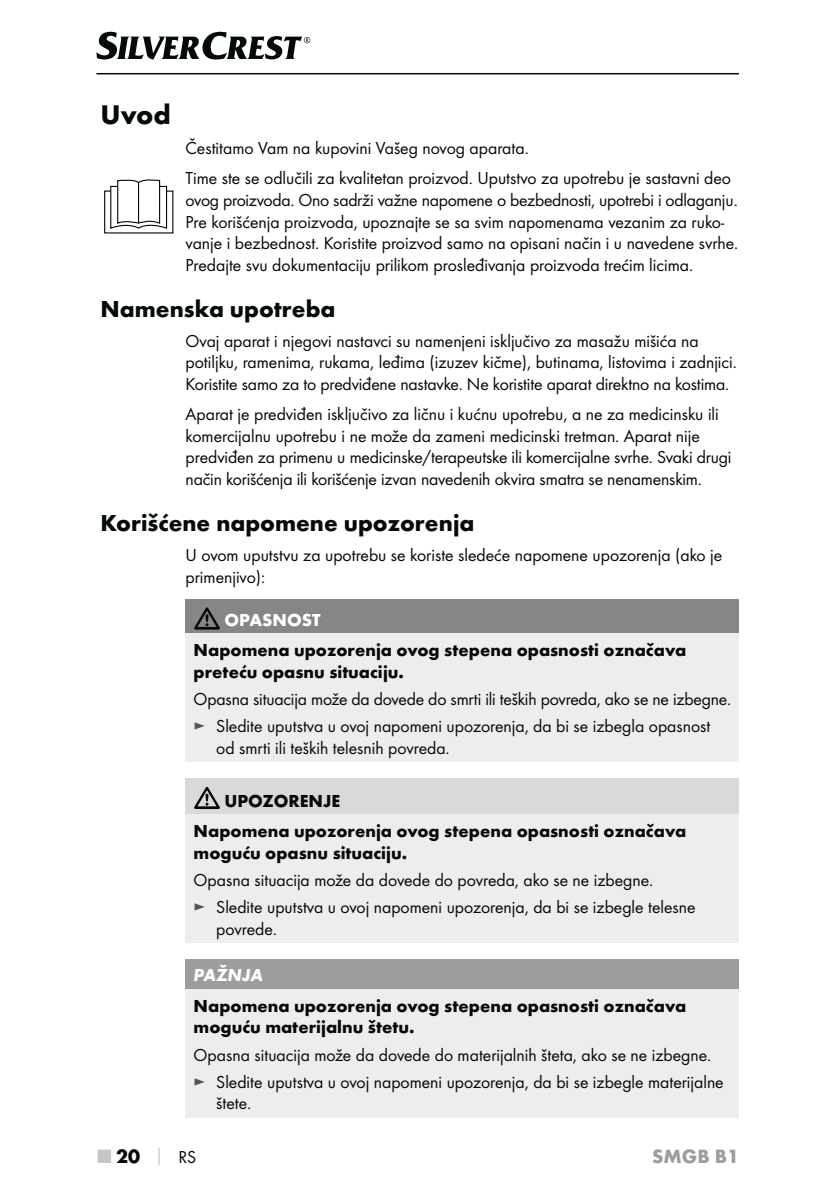
<style>
.page{position:relative;width:840px;height:1191px;background:#fff}
.page>*{position:absolute;margin:0;border:0;box-sizing:border-box;transform-origin:0 0}
.t1{font:700 28px "Futura";color:#040909}
.t2{font:700 24px "Futura";color:#040909}
.t3{font:700 20px "Futura";color:#040909}
.t4{font:700 20px "Futura";color:#9d9d9d}
.t5{font:18px/21.6px "Futura Boo";color:#040909}
.t6{font:700 18px/21.6px "Futura";color:#040909}
.t7{font:700 18px "Futura";color:#fff}
.t8{font:italic 700 18px "Futura";color:#fff}
.s1{color:#575656}
.s2{color:#c7c6c6}
.s3{font-size:18px;color:#c7c6c6}
.s4{font-family:"Futura Boo";font-weight:400;font-size:18px}
</style>
<div class="page">
<hr style="left:96px;top:73px;width:642px;height:1px;background:#040909">
<svg style="left:96px;top:32px;width:214px;height:28px"></svg>
<div style="left:185px;top:599px;width:553px;height:35px;background:#878686"></div>
<div style="left:185px;top:634px;width:553px;height:128px;background:#eeedec"></div>
<svg style="left:194px;top:607px;width:26px;height:22px"></svg>
<div style="left:185px;top:778px;width:553px;height:36px;background:#dad9d9"></div>
<div style="left:185px;top:814px;width:553px;height:128px;background:#eeedec"></div>
<svg style="left:194px;top:787px;width:26px;height:22px"></svg>
<div style="left:185px;top:959px;width:553px;height:30px;background:#9d9d9d"></div>
<div style="left:185px;top:989px;width:553px;height:128px;background:#eeedec"></div>
<svg style="left:110px;top:179px;width:58px;height:50px"></svg>
<hr style="left:138px;top:183px;width:1px;height:40px;background:#010202">
<h1 class="t1" style="left:100px;top:104px;width:72px">Uvod</h1>
<p class="t5" style="left:185px;top:134px;width:546px;line-height:30px">Čestitamo Vam na kupovini Vašeg novog aparata.<br>Time ste se odlučili za kvalitetan proizvod. Uputstvo za upotrebu je sastavni deo</p>
<p class="t5" style="left:185px;top:190px;width:554px">ovog proizvoda. Ono sadrži važne napomene o bezbednosti, upotrebi i odlaganju.<br>Pre korišćenja proizvoda, upoznajte se sa svim napomenama vezanim za ruko&shy;vanje i bezbednost. Koristite proizvod samo na opisani način i u navedene svrhe.<br>Predajte svu dokumentaciju prilikom prosleđivanja proizvoda trećim licima.</p>
<h2 class="t2" style="left:100px;top:299px;width:236px">Namenska upotreba</h2>
<p class="t5" style="left:185px;top:331px;width:552px">Ovaj aparat i njegovi nastavci su namenjeni isključivo za masažu mišića na potiljku, ramenima, rukama, leđima (izuzev kičme), butinama, listovima i zadnjici.<br>Koristite samo za to predviđene nastavke. Ne koristite aparat direktno na kostima.</p>
<p class="t5" style="left:185px;top:404px;width:547px">Aparat je predviđen isključivo za ličnu i kućnu upotrebu, a ne za medicinsku ili komercijalnu upotrebu i ne može da zameni medicinski tretman. Aparat nije predviđen za primenu u medicinske/terapeutske ili komercijalne svrhe. Svaki drugi način korišćenja ili korišćenje izvan navedenih okvira smatra se nenamenskim.</p>
<h2 class="t2" style="left:100px;top:513px;width:375px">Korišćene napomene upozorenja</h2>
<p class="t5" style="left:185px;top:545px;width:538px">U ovom uputstvu za upotrebu se koriste sledeće napomene upozorenja (ako je primenjivo):</p>
<p class="t7" style="left:224px;top:613px;width:98px">OPASNOST</p>
<p class="t6" style="left:193px;top:641px;width:494px">Napomena upozorenja ovog stepena opasnosti označava preteću opasnu situaciju.</p>
<p class="t5" style="left:193px;top:686px;width:539px;line-height:27.2px">Opasna situacija može da dovede do smrti ili teških povreda, ako se ne izbegne. <span class="s1">►</span> Sledite uputstva u ovoj napomeni upozorenja, da bi se izbegla opasnost</p>
<p class="t5" style="left:216px;top:738px;width:235px">od smrti ili teških telesnih povreda.</p>
<p class="t6" style="left:193px;top:787px;width:494px;line-height:30.2px;text-indent:31px">UPOZORENJE<br>Napomena upozorenja ovog stepena opasnosti označava</p>
<p class="t6" style="left:193px;top:843px;width:215px">moguću opasnu situaciju.</p>
<p class="t5" style="left:193px;top:867px;width:503px;line-height:27.2px">Opasna situacija može da dovede do povreda, ako se ne izbegne.<br><span class="s1">►</span> Sledite uputstva u ovoj napomeni upozorenja, da bi se izbegle telesne</p>
<p class="t5" style="left:216px;top:919px;width:62px">povrede.</p>
<p class="t8" style="left:193px;top:969px;width:71px">PAŽNJA</p>
<p class="t6" style="left:193px;top:996px;width:494px">Napomena upozorenja ovog stepena opasnosti označava moguću materijalnu štetu.</p>
<p class="t5" style="left:193px;top:1042px;width:531px;line-height:27.2px">Opasna situacija može da dovede do materijalnih šteta, ako se ne izbegne. <span class="s1">►</span> Sledite uputstva u ovoj napomeni upozorenja, da bi se izbegle materijalne</p>
<p class="t5" style="left:216px;top:1093px;width:36px">štete.</p>
<p class="t3" style="left:98px;top:1148px;width:100px"><span class="s2">■</span> 20 <span class="s3">│</span> <span class="s4">RS</span></p>
<p class="t4" style="left:651px;top:1148px;width:88px">SMGB B1</p>
</div>
